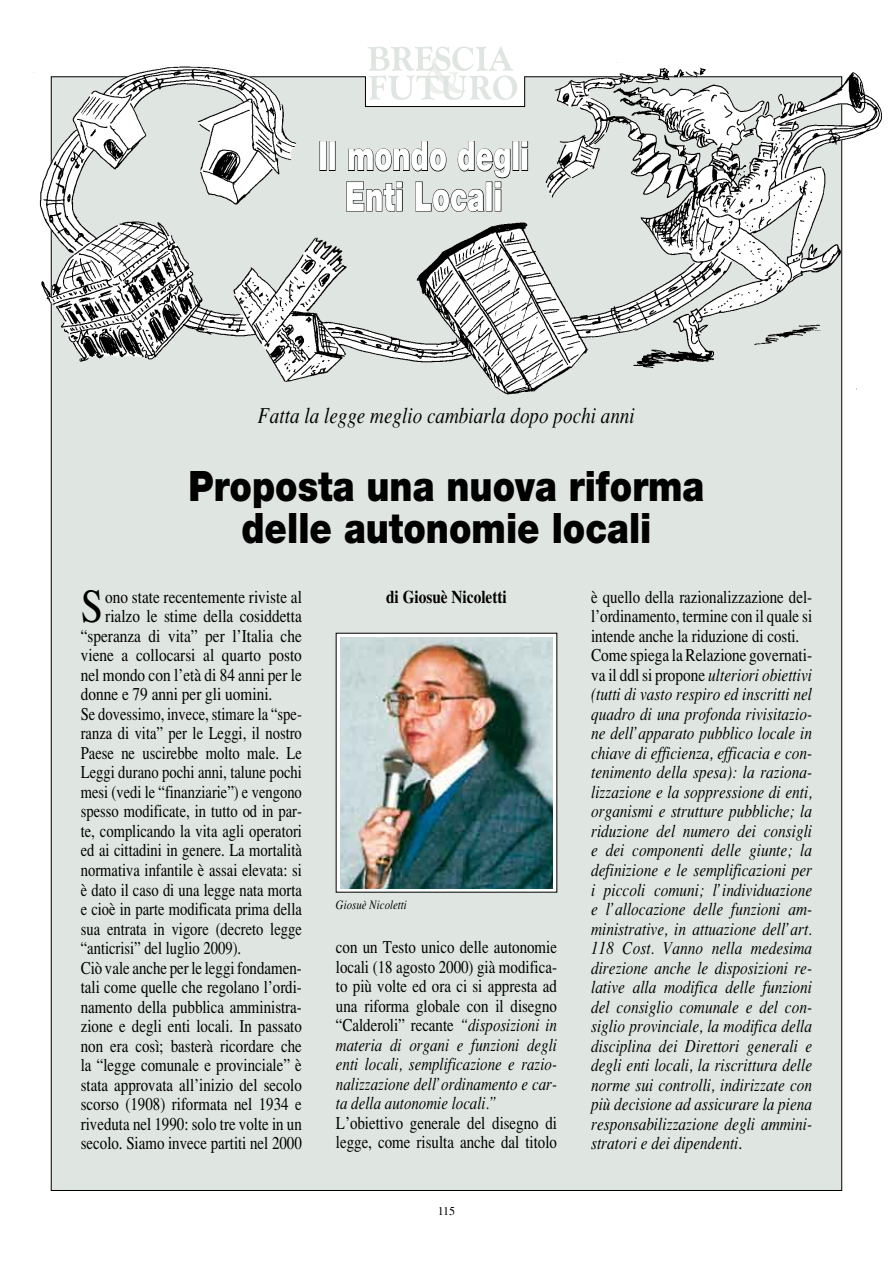
<style>
.page{position:relative;width:893px;height:1263px;background:#fff}
.page>*{position:absolute;margin:0;border:0;box-sizing:border-box;transform-origin:0 0}
.t1{font:47.4px "Times";color:#000;scale:.85 1}
.t2{font:900 42px/42px "Helvetica Neue";color:#000;text-align:center;scale:.85 1}
.t3{font:900 40.5px/40.5px "Helvetica Neue";color:#fff;text-align:center;scale:.7 1}
.t4{font:italic 22.5px "Times";color:#000;scale:.85 1}
.t5{font:italic 18px/19.5px "Times";color:#000;scale:.85 1}
.t6{font:18px/19.5px "Times";color:#000;text-align:justify;scale:.83 1}
.t7{font:18px "Times";color:#000;scale:.81 1}
.t8{font:18px "Times";color:#000;scale:.85 1}
.t9{font:700 18px "Times";color:#000;scale:.85 1}
.t10{font:italic 12.75px "Times";color:#000;scale:.85 1}
.t11{font:12px "Times";color:#000}
.s1{font-style:italic}
.s2{font-style:normal}
</style>
<div class="page">
<div style="left:51px;top:400px;width:791px;height:791px;background:#dfe5e0"></div>
<svg style="left:367px;top:46px;width:140px;height:14px"></svg>
<svg style="left:338px;top:635px;width:217px;height:255px"></svg>
<img style="left:340px;top:638px;width:213px;height:250px">
<img style="left:33px;top:60px;width:849px;height:340px">
<h3 class="t3" style="left:318px;top:136px;width:303px">Il mondo degli<br>Enti Locali</h3>
<p class="t4" style="left:258px;top:402px;width:445px">Fatta la legge meglio cambiarla dopo pochi anni</p>
<h2 class="t2" style="left:189px;top:465px;width:608px">Proposta una nuova riforma delle autonomie locali</h2>
<h1 class="t1" style="left:81px;top:580px;width:28px">S</h1>
<p class="t8" style="left:105px;top:587px;width:233px">ono state recentemente riviste al</p>
<p class="t8" style="left:105px;top:606px;width:233px">rialzo le stime della cosiddetta</p>
<p class="t8" style="left:81px;top:626px;width:262px">“speranza di vita” per l’Italia che</p>
<p class="t8" style="left:81px;top:645px;width:262px">viene a collocarsi al quarto posto</p>
<p class="t8" style="left:81px;top:665px;width:262px">nel mondo con l’età di 84 anni per le</p>
<p class="t8" style="left:81px;top:684px;width:227px">donne e 79 anni per gli uomini.</p>
<p class="t7" style="left:81px;top:704px;width:274px">Se dovessimo, invece, stimare la “spe-</p>
<p class="t7" style="left:81px;top:723px;width:274px">ranza di vita” per le Leggi, il nostro</p>
<p class="t7" style="left:81px;top:743px;width:274px">Paese ne uscirebbe molto male. Le</p>
<p class="t7" style="left:81px;top:762px;width:274px">Leggi durano pochi anni, talune pochi</p>
<p class="t7" style="left:81px;top:782px;width:274px">mesi (vedi le “finanziarie”) e vengono</p>
<p class="t7" style="left:81px;top:801px;width:274px">spesso modificate, in tutto od in par-</p>
<p class="t7" style="left:81px;top:821px;width:274px">te, complicando la vita agli operatori</p>
<p class="t7" style="left:81px;top:840px;width:274px">ed ai cittadini in genere. La mortalità</p>
<p class="t7" style="left:81px;top:860px;width:274px">normativa infantile è assai elevata: si</p>
<p class="t7" style="left:81px;top:879px;width:274px">è dato il caso di una legge nata morta</p>
<p class="t7" style="left:81px;top:899px;width:274px">e cioè in parte modificata prima della</p>
<p class="t7" style="left:81px;top:918px;width:274px">sua entrata in vigore (decreto legge</p>
<p class="t7" style="left:81px;top:938px;width:199px">“anticrisi” del luglio 2009).</p>
<p class="t6" style="left:81px;top:958px;width:268px">Ciò vale anche per le leggi fondamen-</p>
<p class="t6" style="left:81px;top:977px;width:268px">tali come quelle che regolano l’ordi-</p>
<p class="t6" style="left:81px;top:997px;width:268px">namento della pubblica amministra-</p>
<p class="t6" style="left:81px;top:1016px;width:268px">zione e degli enti locali. In passato</p>
<p class="t6" style="left:81px;top:1036px;width:268px">non era così; basterà ricordare che</p>
<p class="t6" style="left:81px;top:1055px;width:268px">la “legge comunale e provinciale” è</p>
<p class="t6" style="left:81px;top:1075px;width:268px">stata approvata all’inizio del secolo</p>
<p class="t6" style="left:81px;top:1094px;width:268px">scorso (1908) riformata nel 1934 e</p>
<p class="t6" style="left:81px;top:1114px;width:268px">riveduta nel 1990: solo tre volte in un</p>
<p class="t6" style="left:81px;top:1133px;width:268px">secolo. Siamo invece partiti nel 2000</p>
<p class="t9" style="left:386px;top:586px;width:144px">di Giosuè Nicoletti</p>
<p class="t10" style="left:336px;top:897px;width:85px">Giosuè Nicoletti</p>
<p class="t6" style="left:336px;top:937px;width:268px">con un Testo unico delle autonomie locali (18 agosto 2000) già modifica&shy;to più volte ed ora ci si appresta ad una riforma globale con il disegno “Calderoli” recante <span class="s1">“disposizioni in materia di organi e funzioni degli enti locali, semplificazione e razio&shy;nalizzazione dell’ordinamento e car&shy;ta della autonomie locali.”</span></p>
<p class="t6" style="left:336px;top:1113px;width:268px">L’obiettivo generale del disegno di legge, come risulta anche dal titolo</p>
<p class="t11" style="left:438px;top:1204px;width:19px">115</p>
<p class="t5" style="left:591px;top:587px;width:262px"><span class="s2">è quello della razionalizzazione del&shy;l’ordinamento, termine con il quale si intende anche la riduzione di costi.<br>Come spiega la Relazione governati&shy;va il ddl si propone</span> ulteriori obiettivi (tutti di vasto respiro ed inscritti nel quadro di una profonda rivisitazio&shy;ne dell’apparato pubblico locale in chiave di efficienza, efficacia e con&shy;tenimento della spesa): la raziona&shy;lizzazione e la soppressione di enti, organismi e strutture pubbliche; la riduzione del numero dei consigli e dei componenti delle giunte; la definizione e le semplificazioni per i piccoli comuni; l’individuazione e l’allocazione delle funzioni am&shy;ministrative, in attuazione dell’art.<br>118 Cost. Vanno nella medesima direzione anche le disposizioni re&shy;lative alla modifica delle funzioni del consiglio comunale e del con&shy;siglio provinciale, la modifica della disciplina dei Direttori generali e degli enti locali, la riscrittura delle norme sui controlli, indirizzate con più decisione ad assicurare la piena responsabilizzazione degli ammini&shy;stratori e dei dipendenti<span class="s2">.</span></p>
</div>
